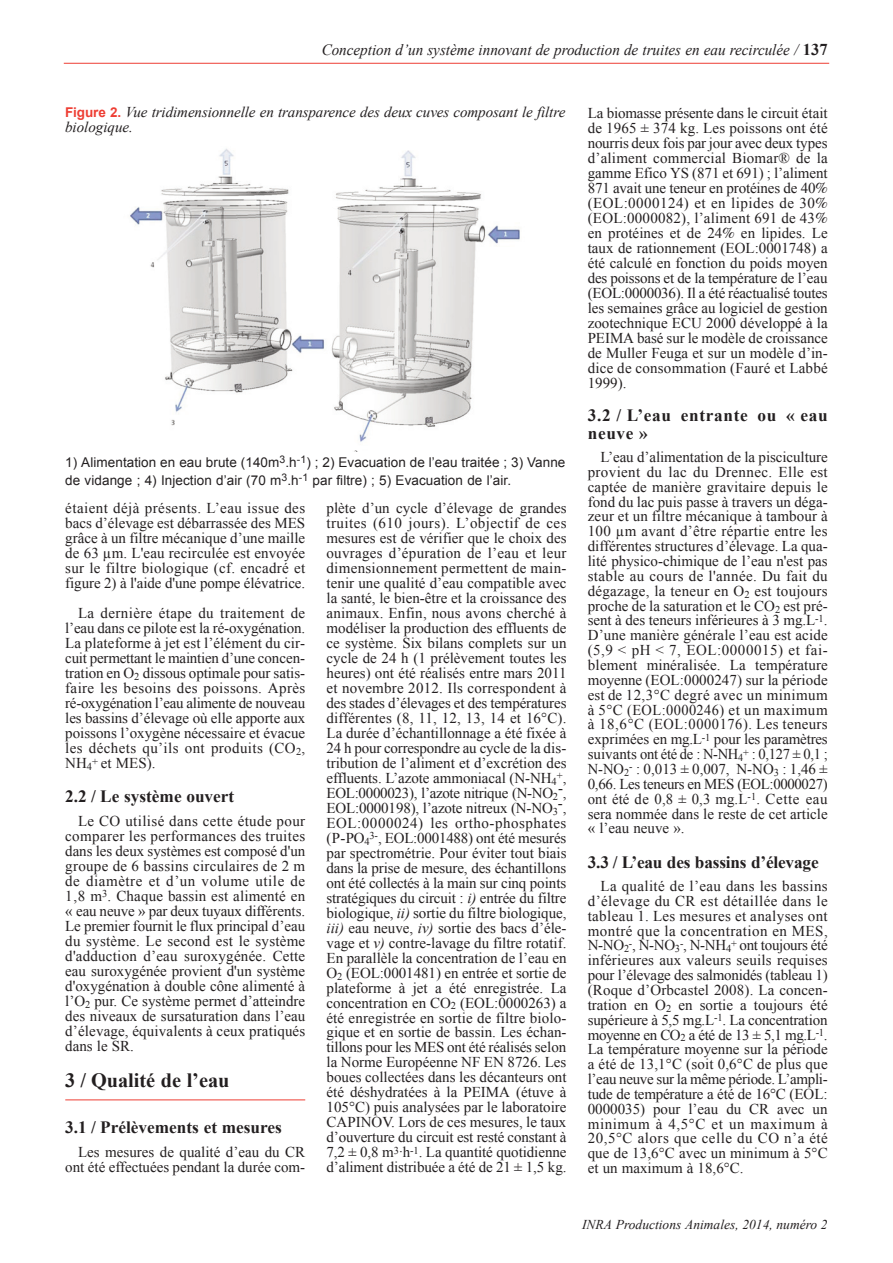
<style>
.page{position:relative;width:893px;height:1263px;background:#fff}
.page>*{position:absolute;margin:0;border:0;box-sizing:border-box;transform-origin:0 0}
.t1{font:700 20.25px "Times New Roman";color:#231f20}
.t2{font:700 17.25px "Times New Roman";color:#231f20}
.t3{font:700 17.25px/17.2px "Times New Roman";letter-spacing:.04em;color:#231f20}
.t4{font:italic 15.75px "Times New Roman";color:#231f20;scale:.96 1}
.t5{font:15px/15px "Times New Roman";color:#231f20;text-align:justify}
.t6{font:italic 15px/15px "Times New Roman";letter-spacing:-.005em;color:#231f20}
.t7{font:15px "Times New Roman";letter-spacing:-.02em;color:#231f20}
.t8{font:15px/17.4px "Times New Roman";letter-spacing:.035em;color:#231f20;text-align:right}
.t9{font:13.5px/18px "Arial";letter-spacing:.005em;color:#231f20}
.t10{font:italic 13.5px "Times New Roman";color:#231f20}
.t11{font:10.5px "Times New Roman";color:#231f20}
.s1{font-weight:700;font-style:normal;font-size:16.5px}
.s2{font-family:"Arial";font-weight:700;font-style:normal;font-size:13.5px;color:#ee3e34}
.s3{font-size:15px}
.s4{font-style:italic}
.s5{font-family:"Century Schoolbook BT";font-style:italic}
</style>
<div class="page">
<hr style="left:65px;top:1099px;width:240px;height:1px;background:#ee3e34">
<hr style="left:64px;top:63px;width:765px;height:1px;background:#ee3e34">
<img style="left:130px;top:148px;width:390px;height:303px">
<p class="t4" style="left:322px;top:41px;width:529px">Conception d’un système innovant de production de truites en eau recirculée / <span class="s1">137</span></p>
<p class="t6" style="left:65px;top:105px;width:502px"><span class="s2">Figure 2.</span> Vue tridimensionnelle en transparence des deux cuves composant le filtre biologique.</p>
<p class="t9" style="left:65px;top:453px;width:502px">1) Alimentation en eau brute (140m<sup>3</sup>.h<sup>-1</sup>) ; 2) Evacuation de l’eau traitée ; 3) Vanne de vidange ; 4) Injection d’air (70 m<sup>3</sup>.h<sup>-1</sup> par filtre) ; 5) Evacuation de l’air.</p>
<p class="t5" style="left:65px;top:500px;width:241px">étaient déjà présents. L’eau issue des bacs d’élevage est débarrassée des MES grâce à un filtre mécanique d’une maille de 63 µm. L'eau recirculée est envoyée sur le filtre biologique (cf. encadré et figure 2) à l'aide d'une pompe élévatrice.</p>
<p class="t5" style="left:65px;top:605px;width:242px;text-indent:13px">La dernière étape du traitement de l’eau dans ce pilote est la ré-oxygénation.<br>La plateforme à jet est l’élément du cir&shy;cuit permettant le maintien d’une concen&shy;tration en O<sub>2</sub> dissous optimale pour satis&shy;faire les besoins des poissons. Après ré-oxygénation l’eau alimente de nouveau les bassins d’élevage où elle apporte aux poissons l’oxygène nécessaire et évacue les déchets qu’ils ont produits (CO<sub>2</sub>, NH<sub>4</sub><sup>+</sup> et MES).</p>
<p class="t2" style="left:65px;top:787px;width:171px">2.2 / Le système ouvert</p>
<p class="t5" style="left:65px;top:813px;width:241px;text-indent:13px">Le CO utilisé dans cette étude pour comparer les performances des truites dans les deux systèmes est composé d'un groupe de 6 bassins circulaires de 2 m de diamètre et d’un volume utile de 1,8 m<sup>3</sup>. Chaque bassin est alimenté en « eau neuve » par deux tuyaux différents.<br>Le premier fournit le flux principal d’eau du système. Le second est le système d'adduction d’eau suroxygénée. Cette eau suroxygénée provient d'un système d'oxygénation à double cône alimenté à l’O<sub>2</sub> pur. Ce système permet d’atteindre des niveaux de sursaturation dans l’eau d’élevage, équivalents à ceux pratiqués dans le SR.</p>
<p class="t1" style="left:65px;top:1069px;width:166px">3 / Qualité de l’eau</p>
<p class="t2" style="left:65px;top:1118px;width:218px">3.1 / Prélèvements et mesures</p>
<p class="t5" style="left:65px;top:1144px;width:241px;text-align:right">Les mesures de qualité d’eau du CR ont été effectuées pendant la durée com-</p>
<p class="t5" style="left:326px;top:500px;width:241px">plète d’un cycle d’élevage de grandes truites (610 jours). L’objectif de ces mesures est de vérifier que le choix des ouvrages d’épuration de l’eau et leur dimensionnement permettent de main&shy;tenir une qualité d’eau compatible avec la santé, le bien-être et la croissance des animaux. Enfin, nous avons cherché à modéliser la production des effluents de ce système. Six bilans complets sur un cycle de 24 h (1 prélèvement toutes les heures) ont été réalisés entre mars 2011 et novembre 2012. Ils correspondent à des stades d’élevages et des températures différentes (8, 11, 12, 13, 14 et 16°C).<br>La durée d’échantillonnage a été fixée à 24 h pour correspondre au cycle de la dis&shy;tribution de l’aliment et d’excrétion des effluents. L’azote ammoniacal (N-NH<sub>4</sub></p>
<p class="t11" style="left:557px;top:770px;width:11px">+<span class="s3">,</span></p>
<p class="t7" style="left:326px;top:784px;width:233px">EOL:0000023), l’azote nitrique (N-NO<sub>2</sub></p>
<p class="t5" style="left:558px;top:783px;width:10px">-,</p>
<p class="t5" style="left:326px;top:800px;width:233px">EOL:0000198), l’azote nitreux (N-NO<sub>3</sub></p>
<p class="t8" style="left:326px;top:796px;width:241px">-,<br>EOL:0000024) les ortho-phosphates</p>
<p class="t5" style="left:326px;top:830px;width:242px">(P-PO<sub>4</sub><sup>3-</sup>, EOL:0001488) ont été mesurés par spectrométrie. Pour éviter tout biais dans la prise de mesure, des échantillons ont été collectés à la main sur cinq points stratégiques du circuit : <span class="s4">i)</span> entrée du filtre biologique, <span class="s4">ii)</span> sortie du filtre biologique, <span class="s4">iii)</span> eau neuve, <span class="s4">iv)</span> sortie des bacs d’éle&shy;vage et <span class="s4">v)</span> contre-lavage du filtre rotatif.<br>En parallèle la concentration de l’eau en O<sub>2</sub> (EOL:0001481) en entrée et sortie de plateforme à jet a été enregistrée. La concentration en CO<sub>2</sub> (EOL:0000263) a été enregistrée en sortie de filtre biolo&shy;gique et en sortie de bassin. Les échan&shy;tillons pour les MES ont été réalisés selon la Norme Européenne NF EN 8726. Les boues collectées dans les décanteurs ont été déshydratées à la PEIMA (étuve à 105°C) puis analysées par le laboratoire CAPINOV. Lors de ces mesures, le taux d’ouverture du circuit est resté constant à 7,2 ± 0,8 m<sup>3</sup>.h<sup>-1</sup>. La quantité quotidienne d’aliment distribuée a été de 21 ± 1,5 kg.</p>
<p class="t5" style="left:588px;top:106px;width:242px">La biomasse présente dans le circuit était de 1965 ± 374 kg. Les poissons ont été nourris deux fois par jour avec deux types d’aliment commercial Biomar® de la gamme Efico YS (871 et 691) ; l’aliment 871 avait une teneur en protéines de 40<span class="s5">% </span>(EOL:0000124) et en lipides de 30<span class="s5">% </span>(EOL:0000082), l’aliment 691 de 43<span class="s5">% </span>en protéines et de 24<span class="s5">%</span> en lipides. Le taux de rationnement (EOL:0001748) a été calculé en fonction du poids moyen des poissons et de la température de l’eau (EOL:0000036). Il a été réactualisé toutes les semaines grâce au logiciel de gestion zootechnique ECU 2000 développé à la PEIMA basé sur le modèle de croissance de Muller Feuga et sur un modèle d’in&shy;dice de consommation (Fauré et Labbé 1999).</p>
<p class="t3" style="left:588px;top:407px;width:241px">3.2 / L’eau entrante ou « eau neuve »</p>
<p class="t5" style="left:588px;top:449px;width:242px;text-indent:13px">L’eau d’alimentation de la pisciculture provient du lac du Drennec. Elle est captée de manière gravitaire depuis le fond du lac puis passe à travers un déga&shy;zeur et un filtre mécanique à tambour à 100 µm avant d’être répartie entre les différentes structures d’élevage. La qua&shy;lité physico-chimique de l’eau n'est pas stable au cours de l'année. Du fait du dégazage, la teneur en O<sub>2</sub> est toujours proche de la saturation et le CO<sub>2</sub> est pré&shy;sent à des teneurs inférieures à 3 mg.L<sup>-1</sup>.<br>D’une manière générale l’eau est acide (5,9 &lt; pH &lt; 7, EOL:0000015) et fai&shy;blement minéralisée. La température moyenne (EOL:0000247) sur la période est de 12,3°C degré avec un minimum à 5°C (EOL:0000246) et un maximum à 18,6°C (EOL:0000176). Les teneurs exprimées en mg.L<sup>-1</sup> pour les paramètres suivants ont été de : N-NH<sub>4</sub><sup>+</sup> : 0,127 ± 0,1 ; N-NO<sub>2</sub><sup>-</sup> : 0,013 ± 0,007, N-NO<sub>3</sub> : 1,46 ± 0,66. Les teneurs en MES (EOL:0000027) ont été de 0,8 ± 0,3 mg.L<sup>-1</sup>. Cette eau sera nommée dans le reste de cet article « l’eau neuve ».</p>
<p class="t2" style="left:588px;top:852px;width:232px">3.3 / L’eau des bassins d’élevage</p>
<p class="t5" style="left:588px;top:878px;width:241px;text-indent:13px">La qualité de l’eau dans les bassins d’élevage du CR est détaillée dans le tableau 1. Les mesures et analyses ont montré que la concentration en MES, N-NO<sub>2</sub><sup>-</sup>, N-NO<sub>3</sub><sup>-</sup>, N-NH<sub>4</sub><sup>+</sup> ont toujours été inférieures aux valeurs seuils requises pour l’élevage des salmonidés (tableau 1) (Roque d’Orbcastel 2008). La concen&shy;tration en O<sub>2</sub> en sortie a toujours été supérieure à 5,5 mg.L<sup>-1</sup>. La concentration moyenne en CO<sub>2</sub> a été de 13 ± 5,1 mg.L<sup>-1</sup>.<br>La température moyenne sur la période a été de 13,1°C (soit 0,6°C de plus que l’eau neuve sur la même période. L’ampli&shy;tude de température a été de 16°C (EOL:<br>0000035) pour l’eau du CR avec un minimum à 4,5°C et un maximum à 20,5°C alors que celle du CO n’a été que de 13,6°C avec un minimum à 5°C et un maximum à 18,6°C.</p>
<p class="t10" style="left:582px;top:1217px;width:247px">INRA Productions Animales, 2014, numéro 2</p>
</div>
